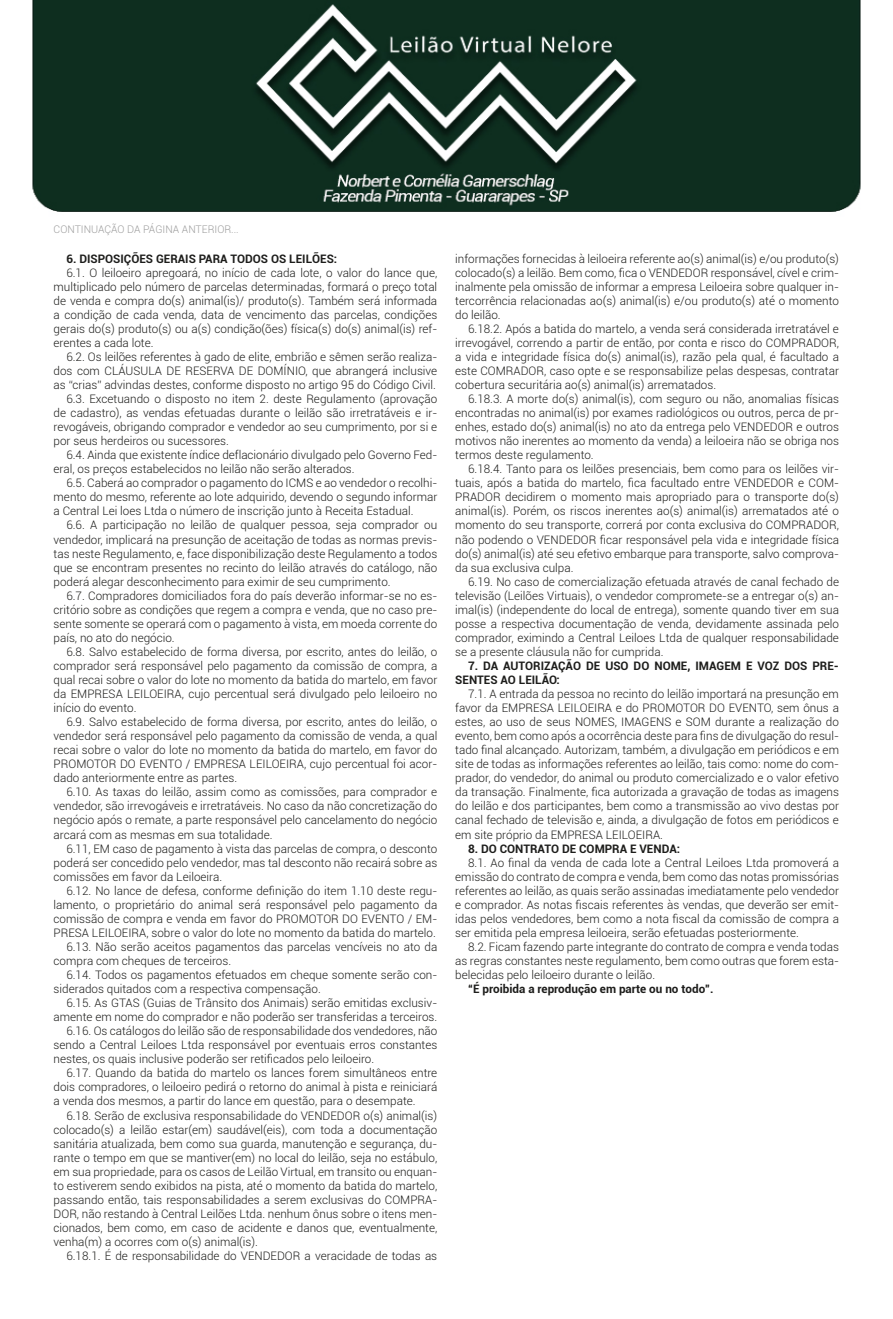
<style>
.page{position:relative;width:893px;height:1319px;background:#fff}
.page>*{position:absolute;margin:0;border:0;box-sizing:border-box;transform-origin:0 0}
.t1{font:300 11.7px/14.1px "Roboto";color:#1d1d1b;text-align:justify}
.t2{font:700 11.7px/14.1px "Roboto";color:#1d1d1b}
.t3{font:300 10.5px "Roboto";color:#9d9d9d}
</style>
<div class="page">
<img style="left:32px;top:0;width:829px;height:212px">
<p class="t3" style="left:54px;top:222px;width:187px">CONTINUAÇÃO DA PÁGINA ANTERIOR...</p>
<p class="t2" style="left:66px;top:251px;width:272px">6. DISPOSIÇÕES GERAIS PARA TODOS OS LEILÕES:</p>
<p class="t1" style="left:54px;top:265px;width:385px;text-indent:13px">6.1. O leiloeiro apregoará, no início de cada lote, o valor do lance que, multiplicado pelo número de parcelas determinadas, formará o preço total de venda e compra do(s) animal(is)/ produto(s). Também será informada a condição de cada venda, data de vencimento das parcelas, condições gerais do(s) produto(s) ou a(s) condição(ões) física(s) do(s) animal(is) ref&shy;erentes a cada lote.</p>
<p class="t1" style="left:54px;top:349px;width:385px;text-indent:13px">6.2. Os leilões referentes à gado de elite, embrião e sêmen serão realiza&shy;dos com CLÁUSULA DE RESERVA DE DOMÍNIO, que abrangerá inclusive as “crias” advindas destes, conforme disposto no artigo 95 do Código Civil.</p>
<p class="t1" style="left:54px;top:391px;width:385px;text-indent:13px">6.3. Excetuando o disposto no item 2. deste Regulamento (aprovação de cadastro), as vendas efetuadas durante o leilão são irretratáveis e ir&shy;revogáveis, obrigando comprador e vendedor ao seu cumprimento, por si e por seus herdeiros ou sucessores.</p>
<p class="t1" style="left:54px;top:447px;width:385px;text-indent:13px">6.4. Ainda que existente índice deflacionário divulgado pelo Governo Fed&shy;eral, os preços estabelecidos no leilão não serão alterados.</p>
<p class="t1" style="left:54px;top:475px;width:385px;text-indent:13px">6.5. Caberá ao comprador o pagamento do ICMS e ao vendedor o recolhi&shy;mento do mesmo, referente ao lote adquirido, devendo o segundo informar a Central Lei loes Ltda o número de inscrição junto à Receita Estadual.</p>
<p class="t1" style="left:54px;top:517px;width:385px;text-indent:13px">6.6. A participação no leilão de qualquer pessoa, seja comprador ou vendedor, implicará na presunção de aceitação de todas as normas previs&shy;tas neste Regulamento, e, face disponibilização deste Regulamento a todos que se encontram presentes no recinto do leilão através do catálogo, não poderá alegar desconhecimento para eximir de seu cumprimento.</p>
<p class="t1" style="left:54px;top:588px;width:385px;text-indent:13px">6.7. Compradores domiciliados fora do país deverão informar-se no es&shy;critório sobre as condições que regem a compra e venda, que no caso pre&shy;sente somente se operará com o pagamento à vista, em moeda corrente do país, no ato do negócio.</p>
<p class="t1" style="left:54px;top:644px;width:385px;text-indent:13px">6.8. Salvo estabelecido de forma diversa, por escrito, antes do leilão, o comprador será responsável pelo pagamento da comissão de compra, a qual recai sobre o valor do lote no momento da batida do martelo, em favor da EMPRESA LEILOEIRA, cujo percentual será divulgado pelo leiloeiro no início do evento.</p>
<p class="t1" style="left:54px;top:714px;width:385px;text-indent:13px">6.9. Salvo estabelecido de forma diversa, por escrito, antes do leilão, o vendedor será responsável pelo pagamento da comissão de venda, a qual recai sobre o valor do lote no momento da batida do martelo, em favor do PROMOTOR DO EVENTO / EMPRESA LEILOEIRA, cujo percentual foi acor&shy;dado anteriormente entre as partes.</p>
<p class="t1" style="left:54px;top:784px;width:385px;text-indent:13px">6.10. As taxas do leilão, assim como as comissões, para comprador e vendedor, são irrevogáveis e irretratáveis. No caso da não concretização do negócio após o remate, a parte responsável pelo cancelamento do negócio arcará com as mesmas em sua totalidade.</p>
<p class="t1" style="left:54px;top:840px;width:385px;text-indent:13px">6.11, EM caso de pagamento à vista das parcelas de compra, o desconto poderá ser concedido pelo vendedor, mas tal desconto não recairá sobre as comissões em favor da Leiloeira.</p>
<p class="t1" style="left:54px;top:883px;width:385px;text-indent:13px">6.12. No lance de defesa, conforme definição do item 1.10 deste regu&shy;lamento, o proprietário do animal será responsável pelo pagamento da comissão de compra e venda em favor do PROMOTOR DO EVENTO / EM-PRESA LEILOEIRA, sobre o valor do lote no momento da batida do martelo.</p>
<p class="t1" style="left:54px;top:939px;width:385px;text-indent:13px">6.13. Não serão aceitos pagamentos das parcelas vencíveis no ato da compra com cheques de terceiros.</p>
<p class="t1" style="left:54px;top:967px;width:385px;text-indent:13px">6.14. Todos os pagamentos efetuados em cheque somente serão con&shy;siderados quitados com a respectiva compensação.</p>
<p class="t1" style="left:54px;top:995px;width:385px;text-align:right">6.15. As GTAS (Guias de Trânsito dos Animais) serão emitidas exclusiv&shy;amente em nome do comprador e não poderão ser transferidas a terceiros.</p>
<p class="t1" style="left:54px;top:1023px;width:385px;text-indent:13px">6.16. Os catálogos do leilão são de responsabilidade dos vendedores, não sendo a Central Leiloes Ltda responsável por eventuais erros constantes nestes, os quais inclusive poderão ser retificados pelo leiloeiro.</p>
<p class="t1" style="left:54px;top:1065px;width:385px;text-indent:13px">6.17. Quando da batida do martelo os lances forem simultâneos entre dois compradores, o leiloeiro pedirá o retorno do animal à pista e reiniciará a venda dos mesmos, a partir do lance em questão, para o desempate.</p>
<p class="t1" style="left:54px;top:1107px;width:385px;text-indent:13px">6.18. Serão de exclusiva responsabilidade do VENDEDOR o(s) animal(is) colocado(s) a leilão estar(em) saudável(eis), com toda a documentação sanitária atualizada, bem como sua guarda, manutenção e segurança, du&shy;rante o tempo em que se mantiver(em) no local do leilão, seja no estábulo, em sua propriedade, para os casos de Leilão Virtual, em transito ou enquan&shy;to estiverem sendo exibidos na pista, até o momento da batida do martelo, passando então, tais responsabilidades a serem exclusivas do COMPRA-DOR, não restando à Central Leilões Ltda. nenhum ônus sobre o itens men&shy;cionados, bem como, em caso de acidente e danos que, eventualmente, venha(m) a ocorres com o(s) animal(is).</p>
<p class="t1" style="left:66px;top:1248px;width:372px">6.18.1. É de responsabilidade do VENDEDOR a veracidade de todas as</p>
<p class="t1" style="left:455px;top:251px;width:385px">informações fornecidas à leiloeira referente ao(s) animal(is) e/ou produto(s) colocado(s) a leilão. Bem como, fica o VENDEDOR responsável, cível e crim&shy;inalmente pela omissão de informar a empresa Leiloeira sobre qualquer in&shy;tercorrência relacionadas ao(s) animal(is) e/ou produto(s) até o momento do leilão.</p>
<p class="t1" style="left:455px;top:321px;width:385px;text-indent:13px">6.18.2. Após a batida do martelo, a venda será considerada irretratável e irrevogável, correndo a partir de então, por conta e risco do COMPRADOR, a vida e integridade física do(s) animal(is), razão pela qual, é facultado a este COMRADOR, caso opte e se responsabilize pelas despesas, contratar cobertura securitária ao(s) animal(is) arrematados.</p>
<p class="t1" style="left:455px;top:391px;width:385px;text-indent:13px">6.18.3. A morte do(s) animal(is), com seguro ou não, anomalias físicas encontradas no animal(is) por exames radiológicos ou outros, perca de pr&shy;enhes, estado do(s) animal(is) no ato da entrega pelo VENDEDOR e outros motivos não inerentes ao momento da venda) a leiloeira não se obriga nos termos deste regulamento.</p>
<p class="t1" style="left:455px;top:461px;width:385px;text-indent:13px">6.18.4. Tanto para os leilões presenciais, bem como para os leilões vir&shy;tuais, após a batida do martelo, fica facultado entre VENDEDOR e COM-PRADOR decidirem o momento mais apropriado para o transporte do(s) animal(is). Porém, os riscos inerentes ao(s) animal(is) arrematados até o momento do seu transporte, correrá por conta exclusiva do COMPRADOR, não podendo o VENDEDOR ficar responsável pela vida e integridade física do(s) animal(is) até seu efetivo embarque para transporte, salvo comprova&shy;da sua exclusiva culpa.</p>
<p class="t1" style="left:455px;top:574px;width:385px;text-indent:13px">6.19. No caso de comercialização efetuada através de canal fechado de televisão (Leilões Virtuais), o vendedor compromete-se a entregar o(s) an&shy;imal(is) (independente do local de entrega), somente quando tiver em sua posse a respectiva documentação de venda, devidamente assinada pelo comprador, eximindo a Central Leiloes Ltda de qualquer responsabilidade se a presente cláusula não for cumprida.</p>
<p class="t2" style="left:455px;top:658px;width:385px;text-indent:13px">7. DA AUTORIZAÇÃO DE USO DO NOME, IMAGEM E VOZ DOS PRE-<br>SENTES AO LEILÃO:</p>
<p class="t1" style="left:455px;top:686px;width:385px;text-indent:13px">7.1. A entrada da pessoa no recinto do leilão importará na presunção em favor da EMPRESA LEILOEIRA e do PROMOTOR DO EVENTO, sem ônus a estes, ao uso de seus NOMES, IMAGENS e SOM durante a realização do evento, bem como após a ocorrência deste para fins de divulgação do resul&shy;tado final alcançado. Autorizam, também, a divulgação em periódicos e em site de todas as informações referentes ao leilão, tais como: nome do com&shy;prador, do vendedor, do animal ou produto comercializado e o valor efetivo da transação. Finalmente, fica autorizada a gravação de todas as imagens do leilão e dos participantes, bem como a transmissão ao vivo destas por canal fechado de televisão e, ainda, a divulgação de fotos em periódicos e em site próprio da EMPRESA LEILOEIRA.</p>
<p class="t2" style="left:468px;top:840px;width:214px">8. DO CONTRATO DE COMPRA E VENDA:</p>
<p class="t1" style="left:455px;top:854px;width:385px;text-indent:13px">8.1. Ao final da venda de cada lote a Central Leiloes Ltda promoverá a emissão do contrato de compra e venda, bem como das notas promissórias referentes ao leilão, as quais serão assinadas imediatamente pelo vendedor e comprador. As notas fiscais referentes às vendas, que deverão ser emit&shy;idas pelos vendedores, bem como a nota fiscal da comissão de compra a ser emitida pela empresa leiloeira, serão efetuadas posteriormente.</p>
<p class="t1" style="left:455px;top:939px;width:385px;text-indent:13px">8.2. Ficam fazendo parte integrante do contrato de compra e venda todas as regras constantes neste regulamento, bem como outras que forem esta&shy;belecidas pelo leiloeiro durante o leilão.</p>
<p class="t2" style="left:468px;top:981px;width:247px">“É proibida a reprodução em parte ou no todo”.</p>
</div>
